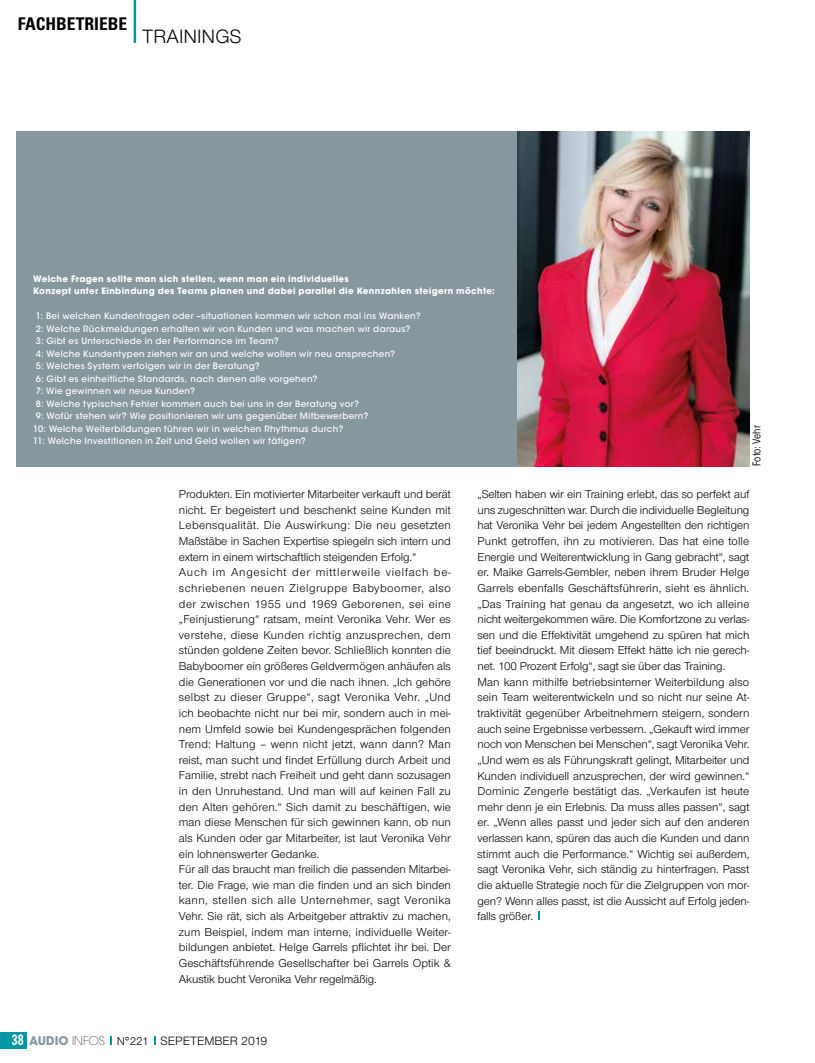
<style>
.page{position:relative;width:815px;height:1063px;background:#fff}
.page>*{position:absolute;margin:0;border:0;box-sizing:border-box;transform-origin:0 0}
.t1{font:20px "Nimbus Sans Novus T";color:#000}
.t2{font:700 condensed 17.5px "Univers LT Std";color:#000}
.t3{font:12.5px "Nimbus Sans Novus T";color:#000}
.t4{font:11.88px/15.6px "Nimbus Sans Novus T";color:#000}
.t5{font:condensed 10.62px "ITC Avant Garde Std";letter-spacing:-.005em;color:#000}
.t6{font:500 8.75px "ITC Avant Garde Std";letter-spacing:.035em;color:#fff}
.t7{font:700 8.75px/12.5px "ITC Avant Garde Std";letter-spacing:.04em;color:#fff}
.s1{font-family:"Univers LT Std";font-weight:700;font-size:15px;color:#fff}
.s2{font-family:"ITC Avant Garde Std";font-weight:700;font-size:11.88px;color:#87979e}
.s3{font-family:"ITC Avant Garde Std";font-weight:200;font-size:11.88px}
.s4{font-size:11.88px}
</style>
<div class="page">
<svg style="left:110px;top:1036px;width:2px;height:9px"></svg>
<div style="left:0;top:1032px;width:27px;height:17px;background:#0094a5"></div>
<div style="left:17px;top:131px;width:504px;height:335px;background:#87979e"></div>
<img style="left:517px;top:131px;width:232px;height:335px">
<hr style="left:134px;top:0;width:2px;height:43px;background:#0094a5">
<h2 class="t2" style="left:18px;top:13px;width:111px">FACHBETRIEBE</h2>
<h1 class="t1" style="left:142px;top:25px;width:101px">TRAININGS</h1>
<p class="t7" style="left:33px;top:272px;width:463px">Welche Fragen sollte man sich stellen, wenn man ein individuelles<br>Konzept unter Einbindung des Teams planen und dabei parallel die Kennzahlen steigern möchte:</p>
<p class="t6" style="left:36px;top:311px;width:386px">1: Bei welchen Kundenfragen oder –situationen kommen wir schon mal ins Wanken?</p>
<p class="t6" style="left:36px;top:323px;width:376px">2: Welche Rückmeldungen erhalten wir von Kunden und was machen wir daraus?</p>
<p class="t6" style="left:36px;top:336px;width:244px">3: Gibt es Unterschiede in der Performance im Team?</p>
<p class="t6" style="left:36px;top:348px;width:361px">4: Welche Kundentypen ziehen wir an und welche wollen wir neu ansprechen?</p>
<p class="t6" style="left:36px;top:361px;width:225px">5: Welches System verfolgen wir in der Beratung?</p>
<p class="t6" style="left:36px;top:373px;width:283px">6: Gibt es einheitliche Standards, nach denen alle vorgehen?</p>
<p class="t6" style="left:36px;top:386px;width:161px">7: Wie gewinnen wir neue Kunden?</p>
<p class="t6" style="left:36px;top:398px;width:325px">8: Welche typischen Fehler kommen auch bei uns in der Beratung vor?</p>
<p class="t6" style="left:36px;top:411px;width:334px">9: Wofür stehen wir? Wie positionieren wir uns gegenüber Mitbewerbern?</p>
<p class="t6" style="left:33px;top:423px;width:312px">10: Welche Weiterbildungen führen wir in welchen Rhythmus durch?</p>
<p class="t6" style="left:33px;top:436px;width:274px">11: Welche Investitionen in Zeit und Geld wollen wir tätigen?</p>
<p class="t5" style="left:750px;top:466px;width:42px;rotate:-90deg">Foto: Vehr</p>
<p class="t4" style="left:179px;top:486px;width:274px">Produkten. Ein motivierter Mitarbeiter verkauft und berät nicht. Er begeistert und beschenkt seine Kunden mit Lebensqualität. Die Auswirkung: Die neu gesetzten Maßstäbe in Sachen Expertise spiegeln sich intern und extern in einem wirtschaftlich steigenden Erfolg.“<br>Auch im Angesicht der mittlerweile vielfach be&shy;schriebenen neuen Zielgruppe Babyboomer, also der zwischen 1955 und 1969 Geborenen, sei eine „Feinjustierung“ ratsam, meint Veronika Vehr. Wer es verstehe, diese Kunden richtig anzusprechen, dem stünden goldene Zeiten bevor. Schließlich konnten die Babyboomer ein größeres Geldvermögen anhäufen als die Generationen vor und die nach ihnen. „Ich gehöre selbst zu dieser Gruppe“, sagt Veronika Vehr. „Und ich beobachte nicht nur bei mir, sondern auch in mei&shy;nem Umfeld sowie bei Kundengesprächen folgenden Trend: Haltung – wenn nicht jetzt, wann dann? Man reist, man sucht und findet Erfüllung durch Arbeit und Familie, strebt nach Freiheit und geht dann sozusagen in den Unruhestand. Und man will auf keinen Fall zu den Alten gehören.“ Sich damit zu beschäftigen, wie man diese Menschen für sich gewinnen kann, ob nun als Kunden oder gar Mitarbeiter, ist laut Veronika Vehr ein lohnenswerter Gedanke.<br>Für all das braucht man freilich die passenden Mitarbei&shy;ter. Die Frage, wie man die finden und an sich binden kann, stellen sich alle Unternehmer, sagt Veronika Vehr. Sie rät, sich als Arbeitgeber attraktiv zu machen, zum Beispiel, indem man interne, individuelle Weiter&shy;bildungen anbietet. Helge Garrels pflichtet ihr bei. Der Geschäftsführende Gesellschafter bei Garrels Optik &amp; Akustik bucht Veronika Vehr regelmäßig.</p>
<p class="t4" style="left:477px;top:486px;width:274px">„Selten haben wir ein Training erlebt, das so perfekt auf uns zugeschnitten war. Durch die individuelle Begleitung hat Veronika Vehr bei jedem Angestellten den richtigen Punkt getroffen, ihn zu motivieren. Das hat eine tolle Energie und Weiterentwicklung in Gang gebracht“, sagt er. Maike Garrels-Gembler, neben ihrem Bruder Helge Garrels ebenfalls Geschäftsführerin, sieht es ähnlich. „Das Training hat genau da angesetzt, wo ich alleine nicht weitergekommen wäre. Die Komfortzone zu verlas&shy;sen und die Effektivität umgehend zu spüren hat mich tief beeindruckt. Mit diesem Effekt hätte ich nie gerech&shy;net. 100 Prozent Erfolg“, sagt sie über das Training.<br>Man kann mithilfe betriebsinterner Weiterbildung also sein Team weiterentwickeln und so nicht nur seine At&shy;traktivität gegenüber Arbeitnehmern steigern, sondern auch seine Ergebnisse verbessern. „Gekauft wird immer noch von Menschen bei Menschen“, sagt Veronika Vehr. „Und wem es als Führungskraft gelingt, Mitarbeiter und Kunden individuell anzusprechen, der wird gewinnen.“ Dominic Zengerle bestätigt das. „Verkaufen ist heute mehr denn je ein Erlebnis. Da muss alles passen“, sagt er. „Wenn alles passt und jeder sich auf den anderen verlassen kann, spüren das auch die Kunden und dann stimmt auch die Performance.“ Wichtig sei außerdem, sagt Veronika Vehr, sich ständig zu hinterfragen. Passt die aktuelle Strategie noch für die Zielgruppen von mor&shy;gen? Wenn alles passt, ist die Aussicht auf Erfolg jeden&shy;falls größer.</p>
<p class="t3" style="left:12px;top:1034px;width:257px"><span class="s1">38</span> <span class="s2">AUDIO</span> <span class="s3">INFOS</span> <span class="s4">N°221</span> SEPETEMBER 2019</p>
</div>
